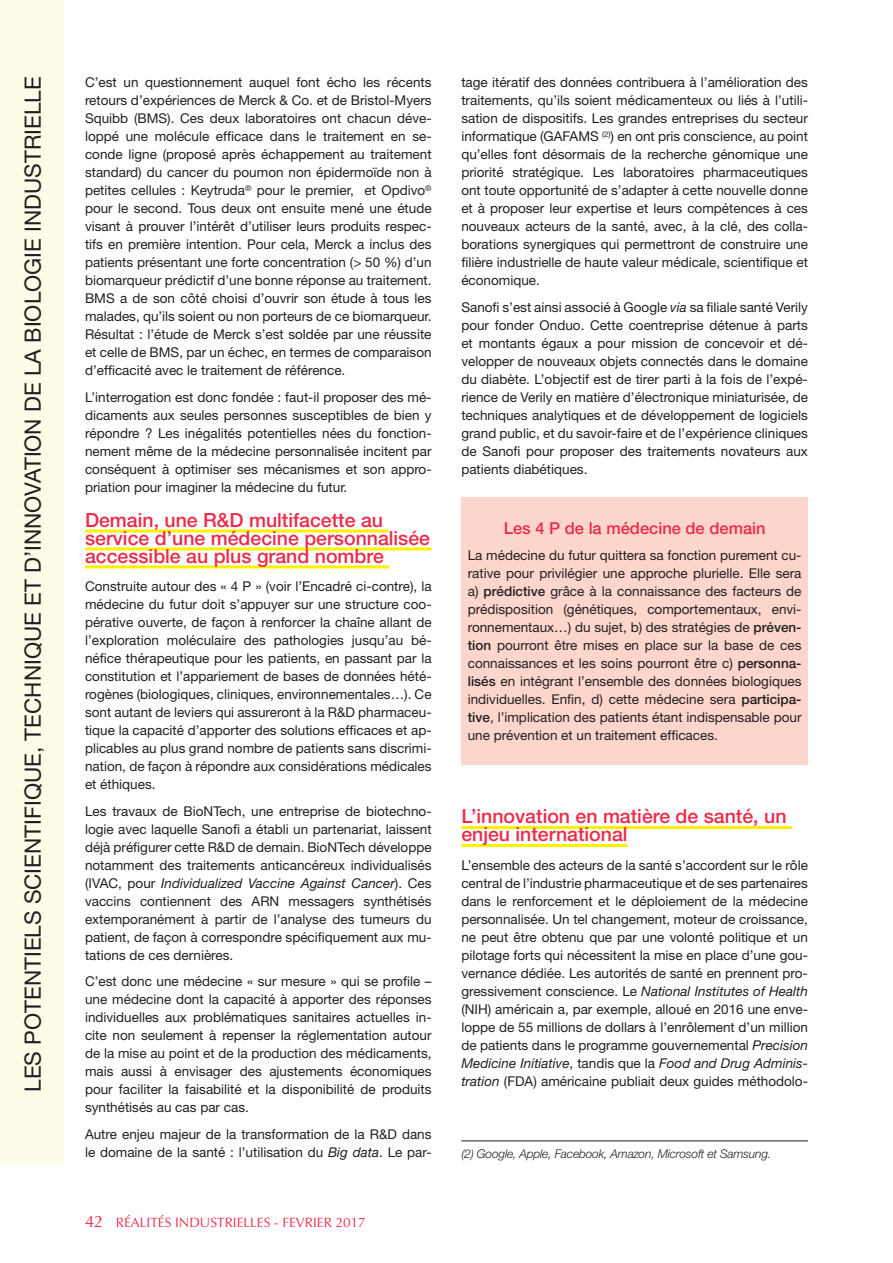
<style>
.page{position:relative;width:893px;height:1263px;background:#fff}
.page>*{position:absolute;margin:0;border:0;box-sizing:border-box;transform-origin:0 0}
.t1{font:22.5px "Helvetica Neue";color:#231f20}
.t2{font:500 19.5px/18px "Helvetica Neue";color:#ed2a48}
.t3{font:500 16.5px "Helvetica Neue";color:#ed2a48}
.t4{font:13.5px/18px "Helvetica Neue";color:#231f20;text-align:justify}
.t5{font:13.5px "Optima";color:#ed2a48}
.t6{font:italic 300 12px "Helvetica Neue";letter-spacing:-.015em;color:#231f20}
.s1{font-style:italic}
.s2{font-size:16.5px}
.s3{font-weight:500}
</style>
<div class="page">
<hr style="left:85px;top:529px;width:303px;height:3px;background:#fff101">
<hr style="left:85px;top:547px;width:347px;height:3px;background:#fff101">
<hr style="left:85px;top:565px;width:304px;height:3px;background:#fff101">
<hr style="left:461px;top:826px;width:331px;height:3px;background:#fff101">
<hr style="left:461px;top:844px;width:166px;height:3px;background:#fff101">
<div style="left:0;top:0;width:64px;height:1164px;background:#fdfce8"></div>
<div style="left:461px;top:497px;width:347px;height:267px;background:#fcd5cc"></div>
<hr style="left:461px;top:1141px;width:347px;height:1px;background:#231f20">
<h1 class="t1" style="left:19px;top:1092px;width:1017px;rotate:-90deg">LES POTENTIELS SCIENTIFIQUE, TECHNIQUE ET D’INNOVATION DE LA BIOLOGIE INDUSTRIELLE</h1>
<p class="t4" style="left:85px;top:73px;width:348px">C’est un questionnement auquel font écho les récents retours d’expériences de Merck &amp; Co. et de Bristol-Myers Squibb (BMS). Ces deux laboratoires ont chacun déve&shy;loppé une molécule efficace dans le traitement en se&shy;conde ligne (proposé après échappement au traitement standard) du cancer du poumon non épidermoïde non à petites cellules : Keytruda<sup>®</sup> pour le premier, et Opdivo<sup>® </sup>pour le second. Tous deux ont ensuite mené une étude visant à prouver l’intérêt d’utiliser leurs produits respec&shy;tifs en première intention. Pour cela, Merck a inclus des patients présentant une forte concentration (&gt; 50 %) d’un biomarqueur prédictif d’une bonne réponse au traitement.<br>BMS a de son côté choisi d’ouvrir son étude à tous les malades, qu’ils soient ou non porteurs de ce biomarqueur.<br>Résultat : l’étude de Merck s’est soldée par une réussite et celle de BMS, par un échec, en termes de comparaison d’efficacité avec le traitement de référence.</p>
<p class="t4" style="left:85px;top:388px;width:348px">L’interrogation est donc fondée : faut-il proposer des mé&shy;dicaments aux seules personnes susceptibles de bien y répondre ? Les inégalités potentielles nées du fonction&shy;nement même de la médecine personnalisée incitent par conséquent à optimiser ses mécanismes et son appro&shy;priation pour imaginer la médecine du futur.</p>
<h2 class="t2" style="left:85px;top:511px;width:347px">Demain, une R&amp;D multifacette au service d’une médecine personnalisée accessible au plus grand nombre</h2>
<p class="t4" style="left:85px;top:577px;width:348px">Construite autour des « 4 P » (voir l’Encadré ci-contre), la médecine du futur doit s’appuyer sur une structure coo&shy;pérative ouverte, de façon à renforcer la chaîne allant de l’exploration moléculaire des pathologies jusqu’au bé&shy;néfice thérapeutique pour les patients, en passant par la constitution et l’appariement de bases de données hété&shy;rogènes (biologiques, cliniques, environnementales…). Ce sont autant de leviers qui assureront à la R&amp;D pharmaceu&shy;tique la capacité d’apporter des solutions efficaces et ap&shy;plicables au plus grand nombre de patients sans discrimi&shy;nation, de façon à répondre aux considérations médicales et éthiques.</p>
<p class="t4" style="left:85px;top:802px;width:348px">Les travaux de BioNTech, une entreprise de biotechno&shy;logie avec laquelle Sanofi a établi un partenariat, laissent déjà préfigurer cette R&amp;D de demain. BioNTech développe notamment des traitements anticancéreux individualisés (IVAC, pour <span class="s1">Individualized Vaccine Against Cancer</span>). Ces vaccins contiennent des ARN messagers synthétisés extemporanément à partir de l’analyse des tumeurs du patient, de façon à correspondre spécifiquement aux mu&shy;tations de ces dernières.</p>
<p class="t4" style="left:85px;top:972px;width:348px">C’est donc une médecine « sur mesure » qui se profile – une médecine dont la capacité à apporter des réponses individuelles aux problématiques sanitaires actuelles in&shy;cite non seulement à repenser la réglementation autour de la mise au point et de la production des médicaments, mais aussi à envisager des ajustements économiques pour faciliter la faisabilité et la disponibilité de produits synthétisés au cas par cas.</p>
<p class="t4" style="left:85px;top:1125px;width:348px">Autre enjeu majeur de la transformation de la R&amp;D dans le domaine de la santé : l’utilisation du <span class="s1">Big data</span>. Le par-</p>
<p class="t5" style="left:85px;top:1215px;width:282px"><span class="s2">42</span> RÉALITÉS INDUSTRIELLES - FEVRIER 2017</p>
<p class="t4" style="left:461px;top:73px;width:348px">tage itératif des données contribuera à l’amélioration des traitements, qu’ils soient médicamenteux ou liés à l’utili&shy;sation de dispositifs. Les grandes entreprises du secteur informatique (GAFAMS <sup>(2)</sup>) en ont pris conscience, au point qu’elles font désormais de la recherche génomique une priorité stratégique. Les laboratoires pharmaceutiques ont toute opportunité de s’adapter à cette nouvelle donne et à proposer leur expertise et leurs compétences à ces nouveaux acteurs de la santé, avec, à la clé, des colla&shy;borations synergiques qui permettront de construire une filière industrielle de haute valeur médicale, scientifique et économique.</p>
<p class="t4" style="left:461px;top:298px;width:348px">Sanofi s’est ainsi associé à Google <span class="s1">via</span> sa filiale santé Verily pour fonder Onduo. Cette coentreprise détenue à parts et montants égaux a pour mission de concevoir et dé&shy;velopper de nouveaux objets connectés dans le domaine du diabète. L’objectif est de tirer parti à la fois de l’expé&shy;rience de Verily en matière d’électronique miniaturisée, de techniques analytiques et de développement de logiciels grand public, et du savoir-faire et de l’expérience cliniques de Sanofi pour proposer des traitements novateurs aux patients diabétiques.</p>
<p class="t3" style="left:504px;top:518px;width:263px">Les 4 P de la médecine de demain</p>
<p class="t4" style="left:468px;top:546px;width:335px">La médecine du futur quittera sa fonction purement cu&shy;rative pour privilégier une approche plurielle. Elle sera a) <span class="s3">prédictive</span> grâce à la connaissance des facteurs de prédisposition (génétiques, comportementaux, envi&shy;ronnementaux…) du sujet, b) des stratégies de <span class="s3">préven&shy;tion</span> pourront être mises en place sur la base de ces connaissances et les soins pourront être c) <span class="s3">personna&shy;lisés</span> en intégrant l’ensemble des données biologiques individuelles. Enfin, d) cette médecine sera <span class="s3">participa&shy;tive</span>, l’implication des patients étant indispensable pour une prévention et un traitement efficaces.</p>
<h2 class="t2" style="left:461px;top:807px;width:327px">L’innovation en matière de santé, un enjeu international</h2>
<p class="t4" style="left:461px;top:856px;width:348px">L’ensemble des acteurs de la santé s’accordent sur le rôle central de l’industrie pharmaceutique et de ses partenaires dans le renforcement et le déploiement de la médecine personnalisée. Un tel changement, moteur de croissance, ne peut être obtenu que par une volonté politique et un pilotage forts qui nécessitent la mise en place d’une gou&shy;vernance dédiée. Les autorités de santé en prennent pro&shy;gressivement conscience. Le <span class="s1">National Institutes of Health </span>(NIH) américain a, par exemple, alloué en 2016 une enve&shy;loppe de 55 millions de dollars à l’enrôlement d’un million de patients dans le programme gouvernemental <span class="s1">Precision Medicine Initiative</span>, tandis que la <span class="s1">Food and Drug Adminis-</span></p>
<p class="t4" style="left:461px;top:1072px;width:348px"><span class="s1">tration</span> (FDA) américaine publiait deux guides méthodolo-</p>
<p class="t6" style="left:461px;top:1147px;width:311px">(2) Google, Apple, Facebook, Amazon, Microsoft et Samsung.</p>
</div>
